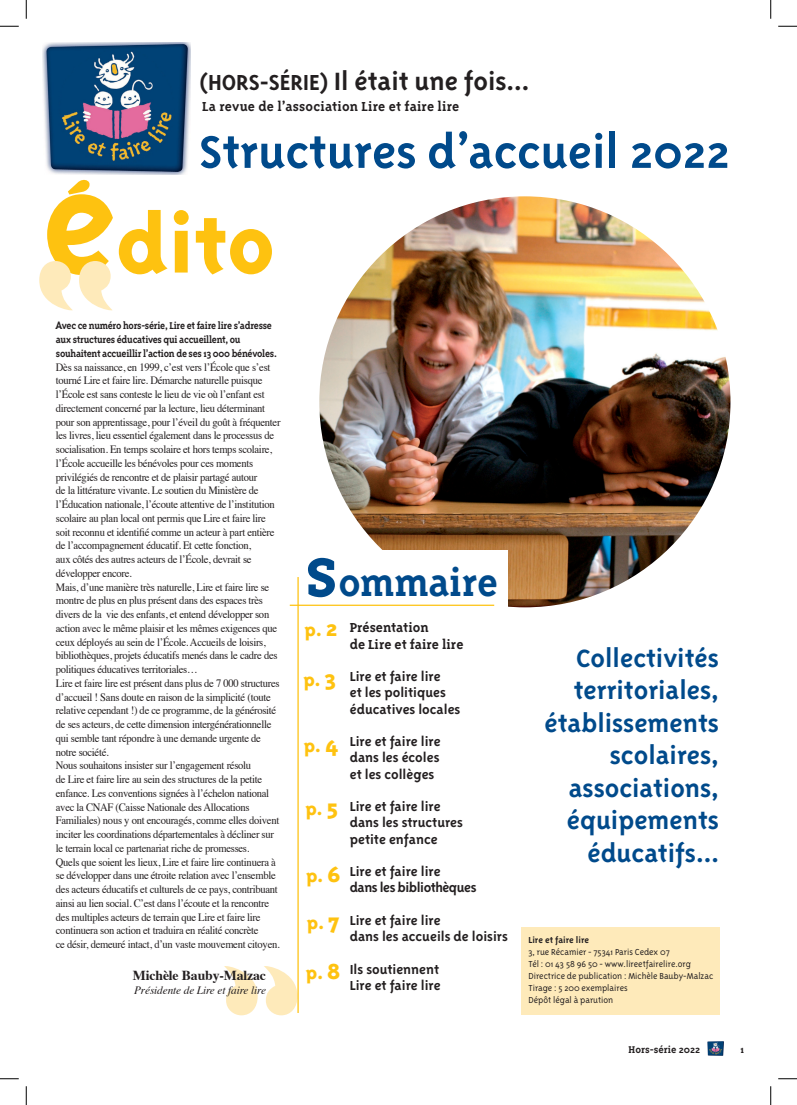
<style>
.page{position:relative;width:797px;height:1105px;background:#fff}
.page>*{position:absolute;margin:0;border:0;box-sizing:border-box;transform-origin:0 0}
._01_Chapô{font:700 52.5px "Triplex Sans OT";color:#004a8b}
.t1{font:700 44px "Triplex Serif OT";letter-spacing:-.01em;color:#004a8b}
.t2{font:700 28.75px/32.5px "Triplex Sans OT";color:#004a8b;text-align:right}
._01_Chapô-2{font:700 28.75px "Triplex Sans OT";color:#231f20}
._00_Sommaire_FOLIO{font:800 20px "Triplex Serif OT";color:#fec210}
._00_Sommaire_TITRE{font:700 15px/16.2px "Triplex Sans OT";color:#231f20}
._01_Chapô-3{font:700 15px "Triplex Serif OT";letter-spacing:.01em;color:#231f20}
._00_Sommaire_TITRE-2{font:700 15px "Triplex Serif OT";color:#231f20}
._00_Sommaire_TITRE-3{font:700 15px "Triplex Sans OT";letter-spacing:-.03em;color:#231f20}
._00_Édito{font:700 13.75px "Times";letter-spacing:-.01em;color:#231f20}
._00_Édito-2{font:11.25px/13.8px "Times";letter-spacing:-.025em;color:#231f20;scale:.94 1}
._00_Édito-3{font:700 11.25px/13.8px "Triplex Serif OT";letter-spacing:-.025em;color:#231f20;scale:.94 1}
._03_Signature_RAISON{font:italic 11.25px "Times";letter-spacing:-.01em;color:#231f20}
._00_Édito-4{font:700 11.25px "Triplex Serif OT";color:#231f20}
._00_Édito-5{font:700 11.25px "Triplex Serif OT";letter-spacing:-.025em;color:#231f20}
.t3{font:300 10px "Triplex Sans OT";color:#231f20}
.t4{font:700 10px "Triplex Sans OT";color:#231f20}
.s1{font-size:25px}
.s2{font-size:12.5px}
.s3{font-size:81.12px}
</style>
<div class="page">
<img style="left:708px;top:1041px;width:15px;height:14px">
<img style="left:319px;top:196px;width:411px;height:411px;border-radius:205px">
<div style="left:299px;top:550px;width:209px;height:57px;background:#fff"></div>
<svg style="left:224px;top:966px;width:73px;height:49px"></svg>
<div style="left:521px;top:927px;width:198px;height:88px;background:#feeaba"></div>
<hr style="left:297px;top:577px;width:2px;height:436px;background:#fec210">
<hr style="left:290px;top:605px;width:204px;height:1px;background:#fec210">
<svg style="left:39px;top:179px;width:233px;height:132px"></svg>
<img style="left:42px;top:42px;width:148px;height:133px">
<svg style="left:0;top:25px;width:19px;height:2px"></svg>
<svg style="left:778px;top:25px;width:19px;height:2px"></svg>
<svg style="left:0;top:1078px;width:19px;height:1px"></svg>
<svg style="left:778px;top:1078px;width:19px;height:1px"></svg>
<svg style="left:25px;top:0;width:2px;height:19px"></svg>
<svg style="left:25px;top:1086px;width:2px;height:19px"></svg>
<svg style="left:770px;top:0;width:1px;height:19px"></svg>
<svg style="left:770px;top:1086px;width:1px;height:19px"></svg>
<p class="_01_Chapô-2" style="left:199px;top:65px;width:332px"><span class="s1">(HORS-SÉRIE)</span> Il était une fois…</p>
<p class="_01_Chapô-3" style="left:202px;top:98px;width:258px">La revue de l’association Lire et faire lire</p>
<p class="_01_Chapô" style="left:199px;top:123px;width:532px">Structures d’accueil 2022</p>
<p class="_00_Édito-3" style="left:56px;top:319px;width:236px"><span class="s2">A</span>vec ce numéro hors-série, Lire et faire lire s’adresse aux structures éducatives qui accueillent, ou souhaitent accueillir l’action de ses 13 000 bénévoles.</p>
<p class="_00_Édito-2" style="left:56px;top:359px;width:240px">Dès sa naissance, en 1999, c’est vers l’École que s’est tourné Lire et faire lire. Démarche naturelle puisque l’École est sans conteste le lieu de vie où l’enfant est directement concerné par la lecture, lieu déterminant pour son apprentissage, pour l’éveil du goût à fréquenter les livres, lieu essentiel également dans le processus de socialisation. En temps scolaire et hors temps scolaire, l’École accueille les bénévoles pour ces moments privilégiés de rencontre et de plaisir partagé autour<br>de la littérature vivante. Le soutien du Ministère de l’Éducation nationale, l’écoute attentive de l’institution scolaire au plan local ont permis que Lire et faire lire soit reconnu et identifié comme un acteur à part entière de l’accompagnement éducatif. Et cette fonction,<br>aux côtés des autres acteurs de l’École, devrait se développer encore.</p>
<p class="_00_Édito-2" style="left:56px;top:579px;width:237px">Mais, d’une manière très naturelle, Lire et faire lire se montre de plus en plus présent dans des espaces très divers de la vie des enfants, et entend développer son action avec le même plaisir et les mêmes exigences que ceux déployés au sein de l’École. Accueils de loisirs, bibliothèques, projets éducatifs menés dans le cadre des politiques éducatives territoriales…</p>
<p class="_00_Édito-2" style="left:56px;top:675px;width:240px">Lire et faire lire est présent dans plus de 7 000 structures d’accueil ! Sans doute en raison de la simplicité (toute relative cependant !) de ce programme, de la générosité de ses acteurs, de cette dimension intergénérationnelle qui semble tant répondre à une demande urgente de notre société.</p>
<p class="_00_Édito-2" style="left:56px;top:758px;width:239px">Nous souhaitons insister sur l’engagement résolu<br>de Lire et faire lire au sein des structures de la petite enfance. Les conventions signées à l’échelon national avec la CNAF (Caisse Nationale des Allocations Familiales) nous y ont encouragés, comme elles doivent inciter les coordinations départementales à décliner sur le terrain local ce partenariat riche de promesses.</p>
<p class="_00_Édito-2" style="left:56px;top:854px;width:238px">Quels que soient les lieux, Lire et faire lire continuera à se développer dans une étroite relation avec l’ensemble des acteurs éducatifs et culturels de ce pays, contribuant ainsi au lien social. C’est dans l’écoute et la rencontre des multiples acteurs de terrain que Lire et faire lire continuera son action et traduira en réalité concrète</p>
<p class="_00_Édito-2" style="left:56px;top:936px;width:240px">ce désir, demeuré intact, d’un vaste mouvement citoyen.</p>
<p class="_00_Édito" style="left:133px;top:962px;width:134px">Michèle Bauby-Malzac</p>
<p class="_03_Signature_RAISON" style="left:134px;top:980px;width:133px">Présidente de Lire et faire lire</p>
<p class="t1" style="left:304px;top:558px;width:195px"><span class="s3">s</span>ommaire</p>
<p class="_00_Sommaire_FOLIO" style="left:304px;top:618px;width:35px">p. <span class="s1">2</span></p>
<p class="_00_Sommaire_FOLIO" style="left:303px;top:668px;width:34px">p. <span class="s1">3</span></p>
<p class="_00_Sommaire_FOLIO" style="left:304px;top:735px;width:36px">p. <span class="s1">4</span></p>
<p class="_00_Sommaire_FOLIO" style="left:305px;top:797px;width:34px">p. <span class="s1">5</span></p>
<p class="_00_Sommaire_FOLIO" style="left:306px;top:865px;width:36px">p. <span class="s1">6</span></p>
<p class="_00_Sommaire_FOLIO" style="left:307px;top:912px;width:34px">p. <span class="s1">7</span></p>
<p class="_00_Sommaire_FOLIO" style="left:306px;top:961px;width:36px">p. <span class="s1">8</span></p>
<p class="_00_Sommaire_TITRE-2" style="left:350px;top:619px;width:81px">Présentation</p>
<p class="_00_Sommaire_TITRE-2" style="left:350px;top:636px;width:115px">de Lire et faire lire</p>
<p class="_00_Sommaire_TITRE" style="left:350px;top:668px;width:92px">Lire et faire lire</p>
<p class="_00_Sommaire_TITRE" style="left:350px;top:684px;width:112px">et les politiques éducatives locales</p>
<p class="_00_Sommaire_TITRE" style="left:350px;top:733px;width:92px">Lire et faire lire</p>
<p class="_00_Sommaire_TITRE" style="left:350px;top:749px;width:91px">dans les écoles</p>
<p class="_00_Sommaire_TITRE" style="left:350px;top:766px;width:86px">et les collèges</p>
<p class="_00_Sommaire_TITRE" style="left:350px;top:798px;width:92px">Lire et faire lire</p>
<p class="_00_Sommaire_TITRE" style="left:350px;top:814px;width:115px">dans les structures</p>
<p class="_00_Sommaire_TITRE" style="left:350px;top:831px;width:89px">petite enfance</p>
<p class="_00_Sommaire_TITRE" style="left:350px;top:863px;width:92px">Lire et faire lire</p>
<p class="_00_Sommaire_TITRE-3" style="left:350px;top:879px;width:128px">dans les bibliothèques</p>
<p class="_00_Sommaire_TITRE" style="left:350px;top:912px;width:92px">Lire et faire lire</p>
<p class="_00_Sommaire_TITRE" style="left:350px;top:928px;width:159px">dans les accueils de loisirs</p>
<p class="_00_Sommaire_TITRE" style="left:350px;top:961px;width:91px">Ils soutiennent</p>
<p class="_00_Sommaire_TITRE" style="left:350px;top:977px;width:92px">Lire et faire lire</p>
<p class="t2" style="left:576px;top:641px;width:144px">Collectivités</p>
<p class="t2" style="left:573px;top:674px;width:147px">territoriales,</p>
<p class="t2" style="left:544px;top:706px;width:176px">établissements</p>
<p class="t2" style="left:568px;top:739px;width:152px">scolaires, associations,</p>
<p class="t2" style="left:567px;top:804px;width:154px">équipements éducatifs…</p>
<p class="t4" style="left:528px;top:934px;width:62px">Lire et faire lire</p>
<p class="t3" style="left:528px;top:946px;width:143px">3, rue Récamier - 75341 Paris Cedex 07</p>
<p class="t3" style="left:528px;top:958px;width:164px">Tél : 01 43 58 96 50 - www.lireetfairelire.org</p>
<p class="t3" style="left:528px;top:970px;width:186px">Directrice de publication : Michèle Bauby-Malzac</p>
<p class="t3" style="left:528px;top:982px;width:101px">Tirage : 5 200 exemplaires</p>
<p class="t3" style="left:528px;top:994px;width:86px">Dépôt légal à parution</p>
<p class="_00_Édito-4" style="left:628px;top:1044px;width:73px">Hors-série 2022</p>
<p class="_00_Édito-5" style="left:740px;top:1044px;width:5px">1</p>
</div>
